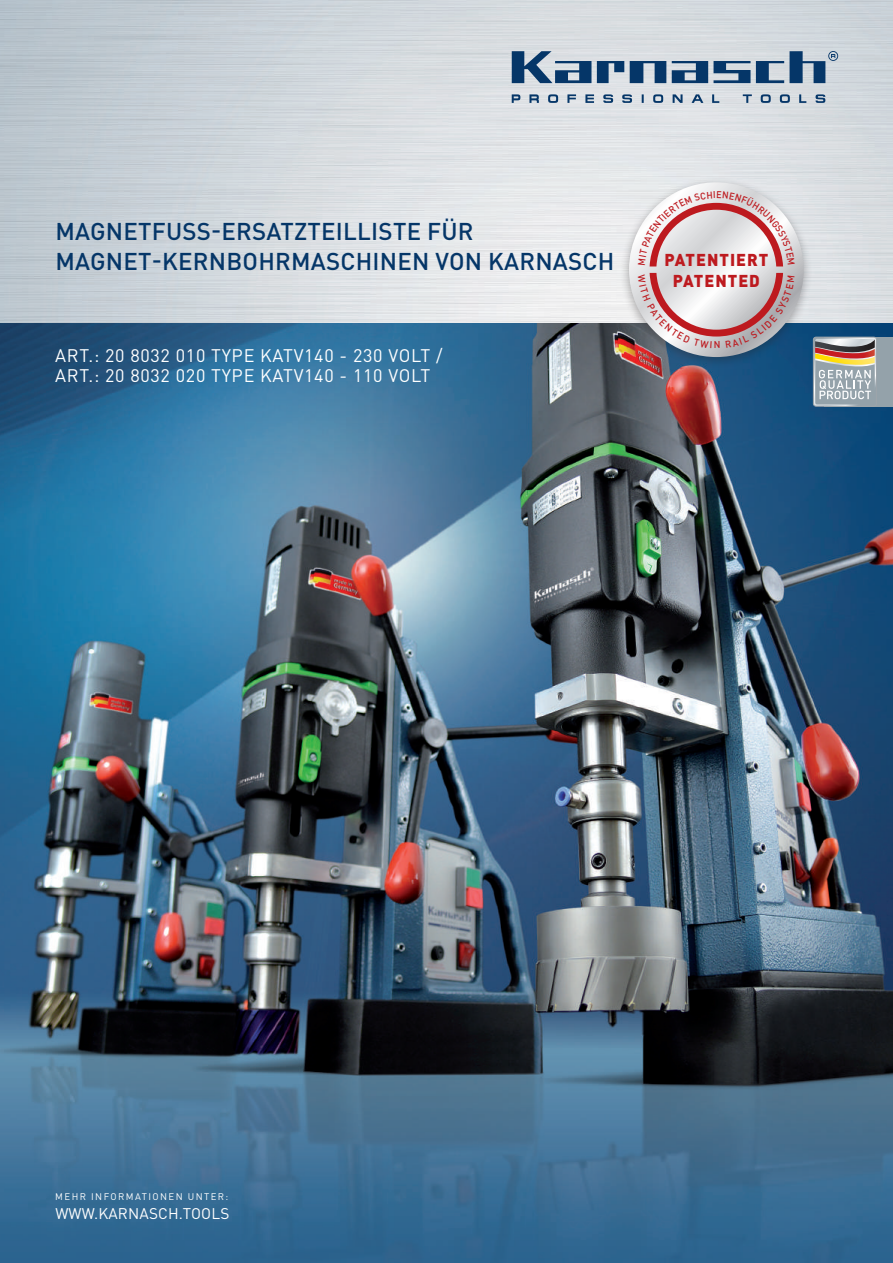
<style>
.page{position:relative;width:893px;height:1263px;background:#fff}
.page>*{position:absolute;margin:0;border:0;box-sizing:border-box;transform-origin:0 0}
.t1{font:500 24px/30px "DIN Pro";letter-spacing:.01em;color:#053668}
.t2{font:18px/19.5px "DIN Pro";letter-spacing:.035em;color:#fff}
.t3{font:900 16.95px/20.9px "FFDIN";letter-spacing:.06em;color:#bd1a1f;text-align:center;scale:.96 1}
.t4{font:15.3px "DIN Pro";letter-spacing:.01em;color:#fff}
.t5{font:9.6px "DIN Pro";letter-spacing:.15em;color:#fff}
</style>
<div class="page">
<img style="left:0;top:323px;width:893px;height:940px">
<svg style="left:512px;top:51px;width:326px;height:52px;background:#99abbc"></svg>
<div style="left:825px;top:337px;width:68px;height:69px;background:#94a2aa"></div>
<svg style="left:813px;top:337px;width:63px;height:69px"></svg>
<div style="left:620px;top:176px;width:193px;height:193px;background:#231f20;opacity:.35"></div>
<svg style="left:629px;top:182px;width:175px;height:175px"></svg>
<h1 class="t1" style="left:55px;top:215px;width:561px">MAGNETFUSS-ERSATZTEILLISTE FÜR<br>MAGNET-KERNBOHRMASCHINEN VON KARNASCH</h1>
<p class="t2" style="left:55px;top:345px;width:389px">ART.: 20 8032 010 TYPE KATV140 - 230 VOLT /<br>ART.: 20 8032 020 TYPE KATV140 - 110 VOLT</p>
<p class="t3" style="left:664px;top:249px;width:110px">PATENTIERT<br>PATENTED</p>
<p class="t5" style="left:55px;top:1190px;width:175px">MEHR INFORMATIONEN UNTER:</p>
<p class="t4" style="left:55px;top:1203px;width:175px">WWW.KARNASCH.TOOLS</p>
</div>
